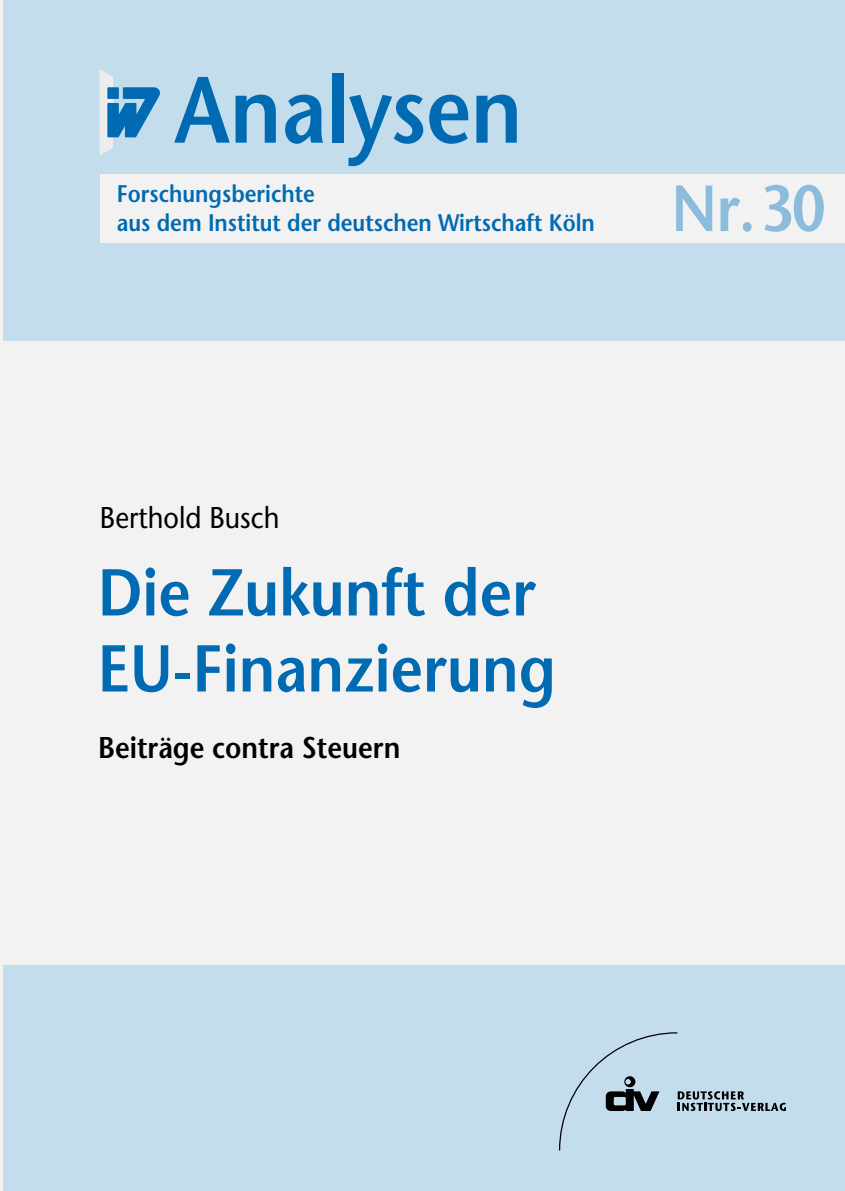
<style>
.page{position:relative;width:845px;height:1191px;background:#f2f2f3}
.page>*{position:absolute;margin:0;border:0;box-sizing:border-box;transform-origin:0 0}
.t1{font:600 66px/76px "Stone Sans";color:#006ab2;scale:.9 1}
.t2{font:600 65px "Stone Sans";color:#8cbcdc;scale:.9 1}
.t3{font:600 30px "Stone Sans";color:#000;scale:.9 1}
.t4{font:30px "Stone Sans";color:#000;scale:.9 1}
.t5{font:600 24px/29px "Stone Sans";color:#006ab2;scale:.9 1}
</style>
<div class="page">
<div style="left:4px;top:0;width:841px;height:341px;background:#c4dded"></div>
<div style="left:100px;top:175px;width:745px;height:68px;background:#f2f2f3"></div>
<div style="left:4px;top:965px;width:841px;height:226px;background:#c4dded"></div>
<svg style="left:559px;top:1032px;width:227px;height:118px"></svg>
<svg style="left:99px;top:69px;width:61px;height:86px"></svg>
<svg style="left:174px;top:77px;width:102px;height:66px"></svg>
<svg style="left:285px;top:95px;width:38px;height:49px"></svg>
<div style="left:332px;top:74px;width:11px;height:69px;background:#006ab2"></div>
<svg style="left:348px;top:95px;width:75px;height:71px"></svg>
<svg style="left:429px;top:95px;width:40px;height:49px"></svg>
<svg style="left:476px;top:95px;width:41px;height:48px"></svg>
<p class="t5" style="left:117px;top:179px;width:532px">Forschungsberichte<br>aus dem Institut der deutschen Wirtschaft Köln</p>
<h2 class="t2" style="left:671px;top:168px;width:173px">Nr. 30</h2>
<p class="t4" style="left:100px;top:499px;width:201px">Berthold Busch</p>
<h1 class="t1" style="left:98px;top:553px;width:510px">Die Zukunft der<br>EU-Finanzierung</h1>
<p class="t3" style="left:98px;top:729px;width:337px">Beiträge contra Steuern</p>
</div>
